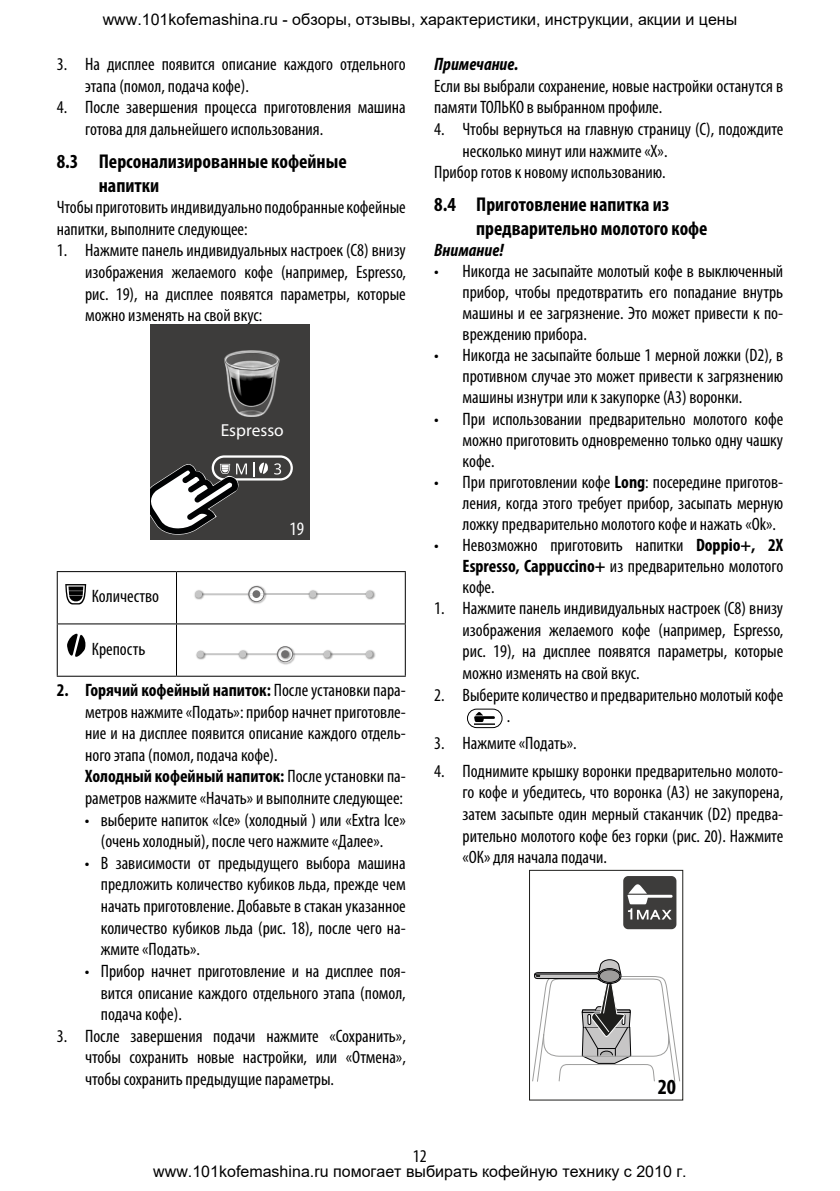
<style>
.page{position:relative;width:840px;height:1191px;background:#fff}
.page>*{position:absolute;margin:0;border:0;box-sizing:border-box;transform-origin:0 0}
.t1{font:700 condensed 21.6px "Myriad Pro";color:#000}
.t2{font:700 condensed 20px/24px "Myriad Pro";color:#000}
.t3{font:condensed 19px "Myriad Pro";color:#fff}
.t4{font:condensed 18px/21.6px "Myriad Pro";color:#000;text-align:justify}
.t5{font:italic 700 condensed 18px "Myriad Pro";color:#000}
.t6{font:17.4px "Myriad Pro";color:#fff}
.t7{font:16px "Arial";color:#000}
.s1{font-weight:700}
</style>
<div class="page">
<div style="left:150px;top:325px;width:159px;height:215px;background:#3d3c3b"></div>
<img style="left:224px;top:350px;width:55px;height:66px">
<svg style="left:150px;top:455px;width:143px;height:80px"></svg>
<hr style="left:57px;top:571px;width:119px;height:1px;background:#000">
<hr style="left:57px;top:572px;width:1px;height:51px;background:#000">
<hr style="left:176px;top:571px;width:229px;height:1px;background:#000">
<hr style="left:176px;top:572px;width:1px;height:51px;background:#000">
<hr style="left:404px;top:572px;width:1px;height:51px;background:#000">
<hr style="left:57px;top:623px;width:119px;height:1px;background:#000">
<hr style="left:57px;top:624px;width:1px;height:51px;background:#000">
<hr style="left:176px;top:623px;width:229px;height:1px;background:#000">
<hr style="left:176px;top:624px;width:1px;height:51px;background:#000">
<hr style="left:404px;top:624px;width:1px;height:51px;background:#000">
<hr style="left:57px;top:675px;width:119px;height:1px;background:#000">
<hr style="left:176px;top:675px;width:229px;height:1px;background:#000">
<svg style="left:65px;top:584px;width:21px;height:20px"></svg>
<hr style="left:200px;top:593px;width:49px;height:2px;background:#c6c6c6">
<hr style="left:264px;top:593px;width:106px;height:2px;background:#c6c6c6">
<svg style="left:194px;top:590px;width:10px;height:10px"></svg>
<div style="left:195px;top:591px;width:7px;height:7px;background:#c6c6c6;border-radius:50%"></div>
<svg style="left:308px;top:590px;width:11px;height:10px"></svg>
<div style="left:309px;top:591px;width:7px;height:7px;background:#c6c6c6;border-radius:50%"></div>
<svg style="left:365px;top:590px;width:10px;height:10px"></svg>
<div style="left:365px;top:591px;width:7px;height:7px;background:#c6c6c6;border-radius:50%"></div>
<img style="left:247px;top:585px;width:20px;height:19px">
<div style="left:248px;top:586px;width:16px;height:16px;border:1px solid #706f6f;border-radius:50%"></div>
<div style="left:252px;top:590px;width:8px;height:8px;background:#706f6f;border-radius:50%"></div>
<svg style="left:67px;top:633px;width:19px;height:24px"></svg>
<hr style="left:201px;top:653px;width:76px;height:2px;background:#c6c6c6">
<hr style="left:292px;top:653px;width:76px;height:2px;background:#c6c6c6">
<svg style="left:237px;top:650px;width:11px;height:10px"></svg>
<div style="left:239px;top:650px;width:7px;height:7px;background:#c6c6c6;border-radius:50%"></div>
<svg style="left:364px;top:650px;width:11px;height:10px"></svg>
<div style="left:365px;top:650px;width:7px;height:7px;background:#c6c6c6;border-radius:50%"></div>
<svg style="left:322px;top:650px;width:11px;height:10px"></svg>
<div style="left:323px;top:650px;width:7px;height:7px;background:#c6c6c6;border-radius:50%"></div>
<img style="left:275px;top:646px;width:21px;height:19px">
<div style="left:277px;top:646px;width:16px;height:16px;border:1px solid #706f6f;border-radius:50%"></div>
<div style="left:281px;top:650px;width:8px;height:8px;background:#706f6f;border-radius:50%"></div>
<svg style="left:196px;top:650px;width:10px;height:10px"></svg>
<div style="left:197px;top:651px;width:7px;height:6px;background:#c6c6c6;border-radius:50%"></div>
<div style="left:467px;top:709px;width:35px;height:19px;border:1px solid #000;border-radius:9px"></div>
<svg style="left:474px;top:712px;width:20px;height:10px"></svg>
<hr style="left:473px;top:723px;width:21px;height:2px;background:#000">
<svg style="left:532px;top:959px;width:148px;height:123px"></svg>
<svg style="left:623px;top:876px;width:53px;height:53px;background:#636261"></svg>
<div style="left:529px;top:870px;width:153px;height:230px;border:1px solid #1e1e1c"></div>
<p class="t7" style="left:103px;top:8px;width:635px">www.101kofemashina.ru - обзоры, отзывы, характеристики, инструкции, акции и цены</p>
<p class="t4" style="left:85px;top:53px;width:322px;text-indent:-28px">3. На дисплее появится описание каждого отдельного этапа (помол, подача кофе).</p>
<p class="t4" style="left:85px;top:96px;width:322px;text-indent:-28px">4. После завершения процесса приготовления машина готова для дальнейшего использования.</p>
<p class="t2" style="left:99px;top:148px;width:249px;text-indent:-42px">8.3 Персонализированные кофейные напитки</p>
<p class="t4" style="left:57px;top:196px;width:350px">Чтобы приготовить индивидуально подобранные кофейные напитки, выполните следующее:</p>
<p class="t4" style="left:85px;top:239px;width:322px;text-indent:-28px">1. Нажмите панель индивидуальных настроек (C8) внизу изображения желаемого кофе (например, Espresso, рис. 19), на дисплее появятся параметры, которые можно изменять на свой вкус:</p>
<p class="t6" style="left:221px;top:419px;width:64px">Espresso</p>
<p class="t4" style="left:92px;top:585px;width:69px">Количество</p>
<p class="t3" style="left:289px;top:517px;width:16px">19</p>
<p class="t4" style="left:92px;top:637px;width:55px">Крепость</p>
<p class="t4" style="left:85px;top:679px;width:322px;text-align:left;text-indent:-28px"><span class="s1">2. Горячий кофейный напиток:</span> После установки пара&shy;метров нажмите «Подать»: прибор начнет приготовле&shy;ние и на дисплее появится описание каждого отдель&shy;ного этапа (помол, подача кофе).<br><span class="s1">Холодный кофейный напиток:</span> После установки па&shy;раметров нажмите «Начать» и выполните следующее:</p>
<p class="t4" style="left:85px;top:808px;width:322px;text-align:center">• выберите напиток «Ice» (холодный ) или «Extra Ice» (очень холодный), после чего нажмите «Далее».</p>
<p class="t4" style="left:101px;top:852px;width:306px;text-indent:-16px">• В зависимости от предыдущего выбора машина предложить количество кубиков льда, прежде чем начать приготовление. Добавьте в стакан указанное количество кубиков льда (рис. 18), после чего на&shy;жмите «Подать».</p>
<p class="t4" style="left:101px;top:960px;width:306px;text-indent:-16px">• Прибор начнет приготовление и на дисплее поя&shy;вится описание каждого отдельного этапа (помол, подача кофе).</p>
<p class="t4" style="left:85px;top:1024px;width:322px;text-indent:-28px">3. После завершения подачи нажмите «Сохранить», чтобы сохранить новые настройки, или «Отмена», чтобы сохранить предыдущие параметры.</p>
<p class="t5" style="left:434px;top:53px;width:86px">Примечание.</p>
<p class="t4" style="left:434px;top:75px;width:350px">Если вы выбрали сохранение, новые настройки останутся в памяти ТОЛЬКО в выбранном профиле.</p>
<p class="t4" style="left:434px;top:118px;width:350px">4. Чтобы вернуться на главную страницу (C), подождите</p>
<p class="t4" style="left:462px;top:140px;width:206px">несколько минут или нажмите «X».</p>
<p class="t4" style="left:434px;top:161px;width:233px">Прибор готов к новому использованию.</p>
<p class="t2" style="left:476px;top:192px;width:233px;text-indent:-42px">8.4 Приготовление напитка из предварительно молотого кофе</p>
<p class="t5" style="left:434px;top:239px;width:71px">Внимание!</p>
<p class="t4" style="left:462px;top:261px;width:322px;line-height:21px;text-indent:-28px">• Никогда не засыпайте молотый кофе в выключенный прибор, чтобы предотвратить его попадание внутрь машины и ее загрязнение. Это может привести к по&shy;вреждению прибора.</p>
<p class="t4" style="left:462px;top:345px;width:322px;line-height:21px;text-indent:-28px">• Никогда не засыпайте больше 1 мерной ложки (D2), в противном случае это может привести к загрязнению машины изнутри или к закупорке (A3) воронки.</p>
<p class="t4" style="left:462px;top:408px;width:322px;line-height:21px;text-indent:-28px">• При использовании предварительно молотого кофе можно приготовить одновременно только одну чашку кофе.</p>
<p class="t4" style="left:462px;top:471px;width:322px;line-height:21px;text-indent:-28px">• При приготовлении кофе <span class="s1">Long</span>: посередине приготов&shy;ления, когда этого требует прибор, засыпать мерную ложку предварительно молотого кофе и нажать «Ok».</p>
<p class="t4" style="left:462px;top:534px;width:322px;line-height:21px;text-indent:-28px">• Невозможно приготовить напитки <span class="s1">Doppio+, 2X Espresso, Cappuccino+</span> из предварительно молотого кофе.</p>
<p class="t4" style="left:462px;top:597px;width:322px;text-indent:-28px">1. Нажмите панель индивидуальных настроек (C8) внизу изображения желаемого кофе (например, Espresso, рис. 19), на дисплее появятся параметры, которые можно изменять на свой вкус.</p>
<p class="t4" style="left:506px;top:683px;width:277px;text-indent:-73px">2. Выберите количество и предварительно молотый кофе .</p>
<p class="t4" style="left:434px;top:732px;width:144px">3. Нажмите «Подать».</p>
<p class="t4" style="left:462px;top:759px;width:322px;text-indent:-28px">4. Поднимите крышку воронки предварительно молото&shy;го кофе и убедитесь, что воронка (A3) не закупорена, затем засыпьте один мерный стаканчик (D2) предва&shy;рительно молотого кофе без горки (рис. 20). Нажмите «ОК» для начала подачи.</p>
<p class="t1" style="left:657px;top:1073px;width:20px">20</p>
<p class="t4" style="left:412px;top:1145px;width:15px">12</p>
<p class="t7" style="left:153px;top:1160px;width:534px">www.101kofemashina.ru помогает выбирать кофейную технику с 2010 г.</p>
</div>
